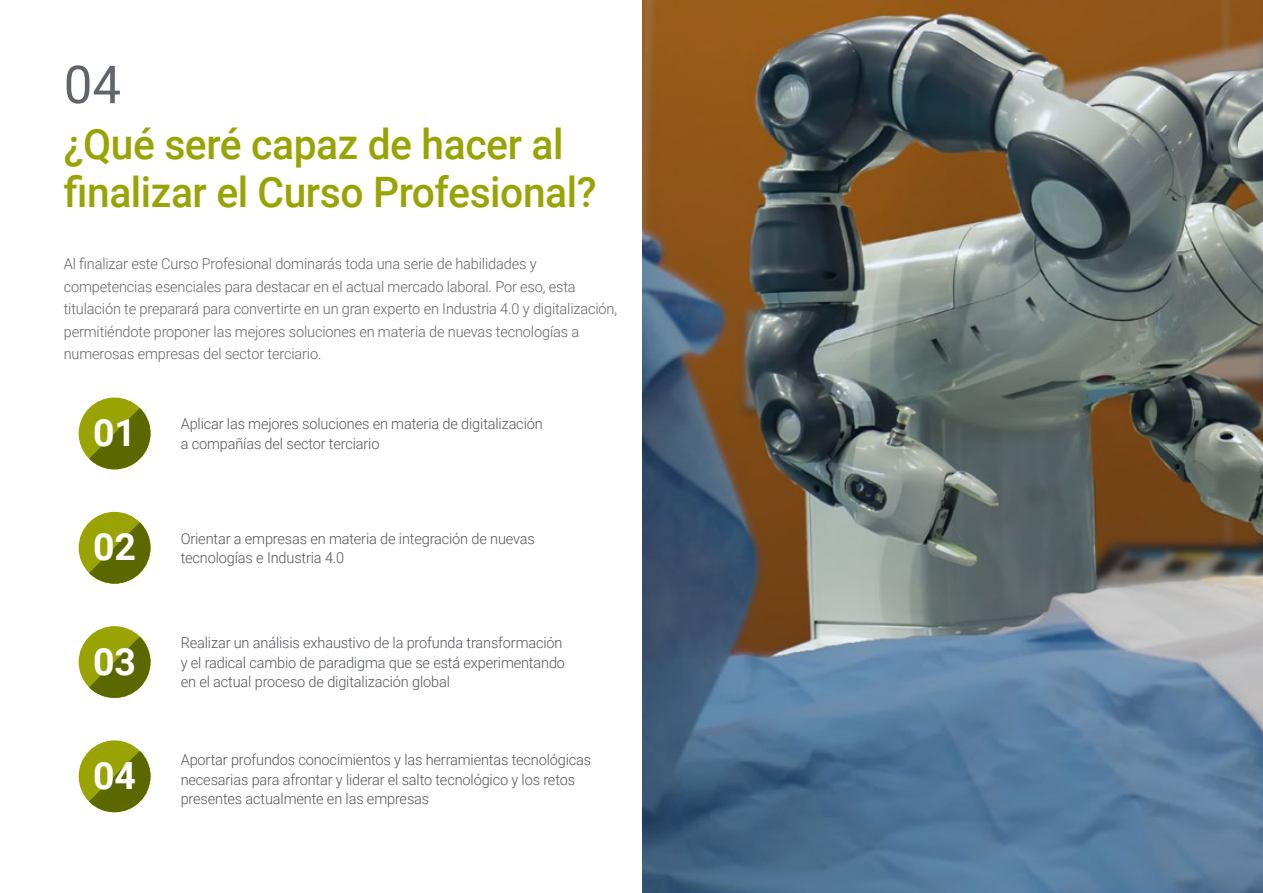
<style>
.page{position:relative;width:1263px;height:893px;background:#fff}
.page>*{position:absolute;margin:0;border:0;box-sizing:border-box;transform-origin:0 0}
.t1{font:52.5px "Roboto";color:#61646a}
.t2{font:500 42px/48px "Roboto";letter-spacing:-.01em;color:#99a303}
.t3{font:700 37.5px "Roboto";color:#fff}
.t4{font:300 15px/19.5px "Roboto";letter-spacing:-.01em;color:#52555b}
.t5{font:300 15px/22.5px "Roboto";letter-spacing:-.01em;color:#61646a}
</style>
<div class="page">
<img style="left:642px;top:0;width:621px;height:893px">
<div style="left:79px;top:512px;width:71px;height:72px;background:#99a303;border-radius:50%"></div>
<svg style="left:89px;top:522px;width:61px;height:62px"></svg>
<div style="left:79px;top:740px;width:71px;height:72px;background:#99a303;border-radius:50%"></div>
<svg style="left:89px;top:751px;width:61px;height:61px"></svg>
<div style="left:79px;top:626px;width:71px;height:72px;background:#99a303;border-radius:50%"></div>
<svg style="left:89px;top:637px;width:61px;height:61px"></svg>
<div style="left:79px;top:398px;width:71px;height:71px;background:#99a303;border-radius:50%"></div>
<svg style="left:89px;top:408px;width:61px;height:61px"></svg>
<h1 class="t1" style="left:64px;top:48px;width:59px">04</h1>
<h2 class="t2" style="left:64px;top:119px;width:534px">¿Qué seré capaz de hacer al finalizar el Curso Profesional?</h2>
<p class="t5" style="left:64px;top:252px;width:555px">Al finalizar este Curso Profesional dominarás toda una serie de habilidades y competencias esenciales para destacar en el actual mercado laboral. Por eso, esta titulación te preparará para convertirte en un gran experto en Industria 4.0 y digitalización, permitiéndote proponer las mejores soluciones en materia de nuevas tecnologías a numerosas empresas del sector terciario.</p>
<h3 class="t3" style="left:93px;top:407px;width:45px">01</h3>
<p class="t4" style="left:181px;top:414px;width:364px">Aplicar las mejores soluciones en materia de digitalización</p>
<p class="t4" style="left:181px;top:433px;width:200px">a compañías del sector terciario</p>
<h3 class="t3" style="left:93px;top:521px;width:45px">02</h3>
<p class="t4" style="left:181px;top:528px;width:356px">Orientar a empresas en materia de integración de nuevas tecnologías e Industria 4.0</p>
<h3 class="t3" style="left:93px;top:635px;width:45px">03</h3>
<p class="t4" style="left:181px;top:632px;width:386px">Realizar un análisis exhaustivo de la profunda transformación y el radical cambio de paradigma que se está experimentando en el actual proceso de digitalización global</p>
<h3 class="t3" style="left:93px;top:749px;width:45px">04</h3>
<p class="t4" style="left:181px;top:749px;width:412px">Aportar profundos conocimientos y las herramientas tecnológicas necesarias para afrontar y liderar el salto tecnológico y los retos presentes actualmente en las empresas</p>
</div>
